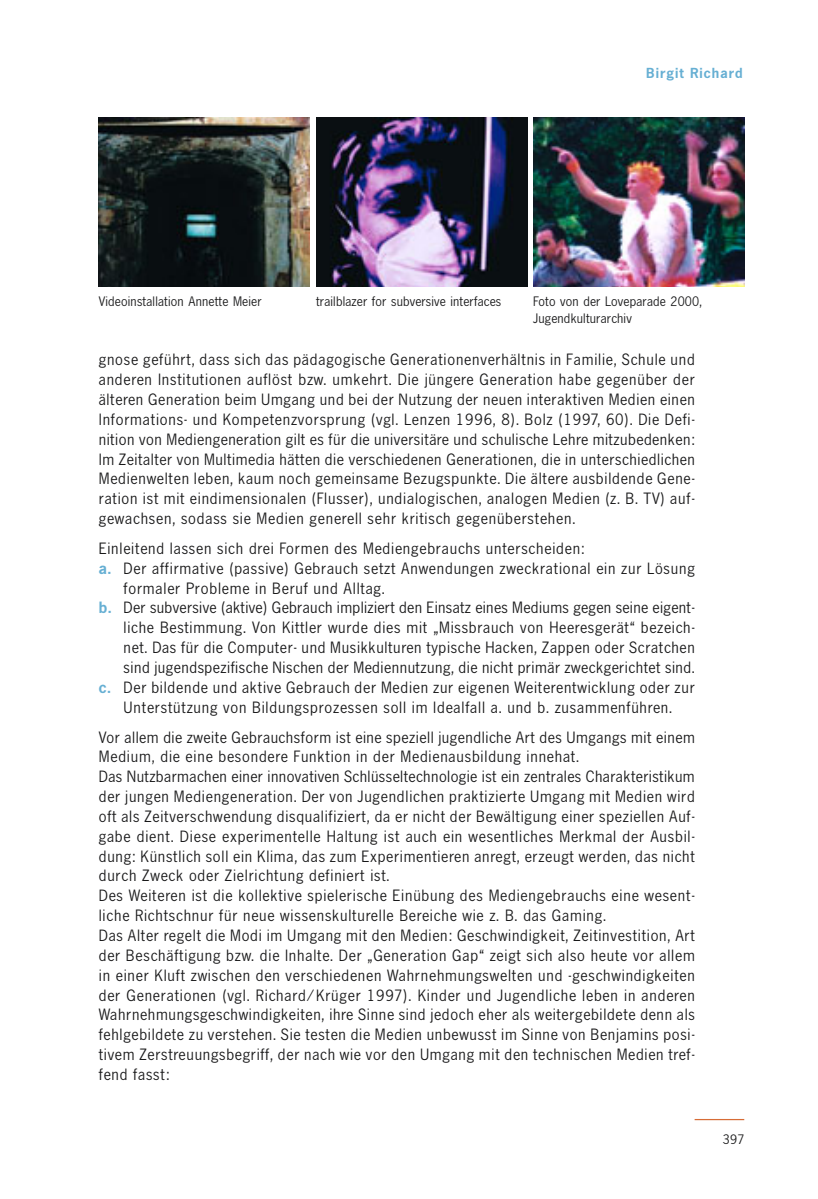
<style>
.page{position:relative;width:818px;height:1199px;background:#fff}
.page>*{position:absolute;margin:0;border:0;box-sizing:border-box;transform-origin:0 0}
.t1{font:16.1px/19.8px "NE13";letter-spacing:.06em;color:#181819;text-align:justify}
.t2{font:16.1px "NE13";letter-spacing:.035em;color:#181819}
.t3{font:700 14.35px "NE13";letter-spacing:.085em;color:#66afd3}
.t4{font:13.65px/17.3px "NE13";letter-spacing:.025em;color:#181819}
.s1{font-weight:700;color:#66afd3}
</style>
<div class="page">
<hr style="left:694px;top:1119px;width:50px;height:1px;background:#d76c36">
<img style="left:99px;top:117px;width:211px;height:169px">
<img style="left:316px;top:117px;width:211px;height:169px">
<img style="left:533px;top:117px;width:211px;height:169px">
<p class="t3" style="left:646px;top:68px;width:98px">Birgit Richard</p>
<p class="t4" style="left:99px;top:294px;width:164px">Videoinstallation Annette Meier</p>
<p class="t4" style="left:316px;top:294px;width:186px">trailblazer for subversive interfaces</p>
<p class="t4" style="left:533px;top:294px;width:170px">Foto von der Loveparade 2000,<br>Jugendkulturarchiv</p>
<p class="t1" style="left:99px;top:351px;width:597px">gnose geführt, dass sich das pädagogische Generationenverhältnis in Familie, Schule und anderen Institutionen auflöst bzw. umkehrt. Die jüngere Generation habe gegenüber der älteren Generation beim Umgang und bei der Nutzung der neuen interaktiven Medien einen Informations- und Kompetenzvorsprung (vgl. Lenzen 1996, 8). Bolz (1997, 60). Die Defi&shy;nition von Mediengeneration gilt es für die universitäre und schulische Lehre mitzubedenken:<br>Im Zeitalter von Multimedia hätten die verschiedenen Generationen, die in unterschiedlichen Medienwelten leben, kaum noch gemeinsame Bezugspunkte. Die ältere ausbildende Gene&shy;ration ist mit eindimensionalen (Flusser), undialogischen, analogen Medien (z. B. TV) auf&shy;gewachsen, sodass sie Medien generell sehr kritisch gegenüberstehen.</p>
<p class="t1" style="left:99px;top:540px;width:487px">Einleitend lassen sich drei Formen des Mediengebrauchs unterscheiden:</p>
<p class="t1" style="left:99px;top:560px;width:597px"><span class="s1">a.</span> Der affirmative (passive) Gebrauch setzt Anwendungen zweckrational ein zur Lösung</p>
<p class="t1" style="left:124px;top:579px;width:262px">formaler Probleme in Beruf und Alltag.</p>
<p class="t2" style="left:99px;top:602px;width:597px"><span class="s1">b.</span> Der subversive (aktive) Gebrauch impliziert den Einsatz eines Mediums gegen seine eigent-</p>
<p class="t1" style="left:124px;top:619px;width:572px">liche Bestimmung. Von Kittler wurde dies mit „Missbrauch von Heeresgerät“ bezeich-</p>
<p class="t1" style="left:124px;top:639px;width:572px">net. Das für die Computer- und Musikkulturen typische Hacken, Zappen oder Scratchen</p>
<p class="t1" style="left:124px;top:659px;width:572px">sind jugendspezifische Nischen der Mediennutzung, die nicht primär zweckgerichtet sind.</p>
<p class="t1" style="left:99px;top:679px;width:597px"><span class="s1">c.</span> Der bildende und aktive Gebrauch der Medien zur eigenen Weiterentwicklung oder zur</p>
<p class="t1" style="left:124px;top:698px;width:549px">Unterstützung von Bildungsprozessen soll im Idealfall a. und b. zusammenführen.</p>
<p class="t1" style="left:99px;top:728px;width:597px;text-align:left">Vor allem die zweite Gebrauchsform ist eine speziell jugendliche Art des Umgangs mit einem Medium, die eine besondere Funktion in der Medienausbildung innehat.<br>Das Nutzbarmachen einer innovativen Schlüsseltechnologie ist ein zentrales Charakteristikum der jungen Mediengeneration. Der von Jugendlichen praktizierte Umgang mit Medien wird oft als Zeitverschwendung disqualifiziert, da er nicht der Bewältigung einer speziellen Auf&shy;gabe dient. Diese experimentelle Haltung ist auch ein wesentliches Merkmal der Ausbil&shy;dung: Künstlich soll ein Klima, das zum Experimentieren anregt, erzeugt werden, das nicht durch Zweck oder Zielrichtung definiert ist.<br>Des Weiteren ist die kollektive spielerische Einübung des Mediengebrauchs eine wesent&shy;liche Richtschnur für neue wissenskulturelle Bereiche wie z. B. das Gaming.<br>Das Alter regelt die Modi im Umgang mit den Medien: Geschwindigkeit, Zeitinvestition, Art der Beschäftigung bzw. die Inhalte. Der „Generation Gap“ zeigt sich also heute vor allem in einer Kluft zwischen den verschiedenen Wahrnehmungswelten und -geschwindigkeiten der Generationen (vgl. Richard/Krüger 1997). Kinder und Jugendliche leben in anderen Wahrnehmungsgeschwindigkeiten, ihre Sinne sind jedoch eher als weitergebildete denn als fehlgebildete zu verstehen. Sie testen die Medien unbewusst im Sinne von Benjamins posi&shy;tivem Zerstreuungsbegriff, der nach wie vor den Umgang mit den technischen Medien tref&shy;fend fasst:</p>
<p class="t4" style="left:722px;top:1132px;width:23px">397</p>
</div>
